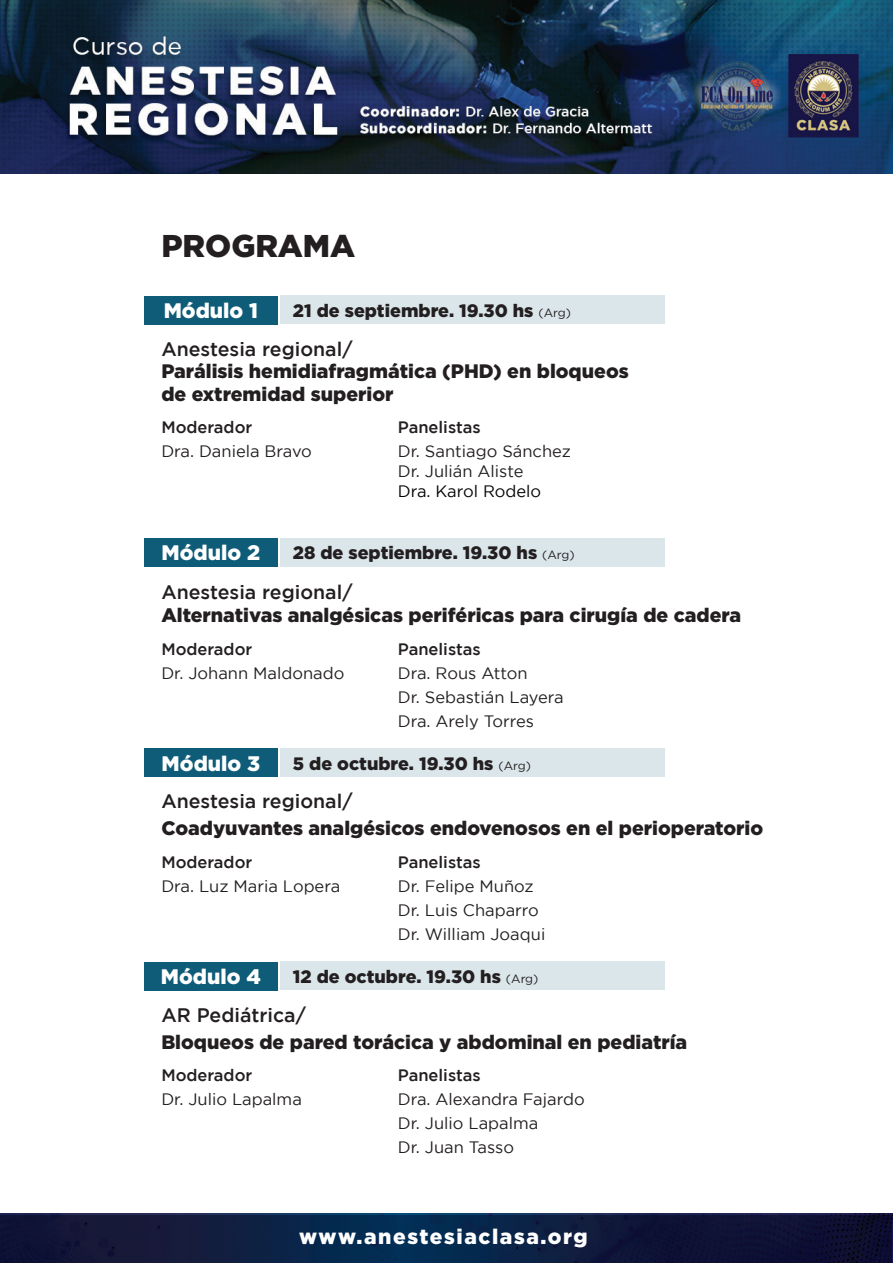
<style>
.page{position:relative;width:893px;height:1263px;background:#fff}
.page>*{position:absolute;margin:0;border:0;box-sizing:border-box;transform-origin:0 0}
.t1{font:900 31.5px "Gotham";color:#231f20}
.t2{font:900 21px "Gotham";color:#fff}
.t3{font:900 21px "Gotham";letter-spacing:.075em;color:#fff}
.t4{font:900 19.5px/22.5px "Gotham";color:#231f20}
.t5{font:500 19.5px "Gotham";color:#231f20}
.t6{font:900 18px "Gotham";color:#231f20}
.t7{font:16.5px/24px "Gotham";color:#231f20}
.t8{font:500 16.5px "Gotham";color:#231f20}
.t9{font:16.5px "Gotham";color:#040503}
.s1{font-weight:400;font-size:12px}
</style>
<div class="page">
<img style="left:0;top:1214px;width:893px;height:49px">
<img style="left:0;top:1215px;width:891px;height:48px">
<img style="left:0;top:0;width:893px;height:173px">
<div style="left:145px;top:295px;width:133px;height:29px;background:#0f5c78"></div>
<div style="left:280px;top:295px;width:384px;height:29px;background:#dbe6ea"></div>
<div style="left:145px;top:538px;width:133px;height:29px;background:#0f5c78"></div>
<div style="left:280px;top:538px;width:384px;height:29px;background:#dbe6ea"></div>
<div style="left:145px;top:748px;width:133px;height:29px;background:#0f5c78"></div>
<div style="left:280px;top:748px;width:384px;height:29px;background:#dbe6ea"></div>
<div style="left:145px;top:961px;width:133px;height:29px;background:#0f5c78"></div>
<div style="left:280px;top:961px;width:384px;height:29px;background:#dbe6ea"></div>
<h1 class="t1" style="left:161px;top:228px;width:195px">PROGRAMA</h1>
<p class="t2" style="left:164px;top:298px;width:96px">Módulo 1</p>
<p class="t6" style="left:293px;top:300px;width:280px">21 de septiembre. 19.30 hs <span class="s1">(Arg)</span></p>
<p class="t5" style="left:161px;top:337px;width:193px">Anestesia regional/</p>
<p class="t4" style="left:161px;top:359px;width:469px">Parálisis hemidiafragmática (PHD) en bloqueos de extremidad superior</p>
<p class="t8" style="left:161px;top:418px;width:92px">Moderador</p>
<p class="t8" style="left:398px;top:418px;width:84px">Panelistas</p>
<p class="t7" style="left:161px;top:439px;width:152px">Dra. Daniela Bravo</p>
<p class="t7" style="left:398px;top:441px;width:175px;line-height:19.8px">Dr. Santiago Sánchez<br>Dr. Julián Aliste</p>
<p class="t9" style="left:398px;top:482px;width:145px">Dra. Karol Rodelo</p>
<p class="t2" style="left:162px;top:541px;width:100px">Módulo 2</p>
<p class="t6" style="left:293px;top:543px;width:283px">28 de septiembre. 19.30 hs <span class="s1">(Arg)</span></p>
<p class="t5" style="left:161px;top:581px;width:193px">Anestesia regional/</p>
<p class="t4" style="left:161px;top:604px;width:581px">Alternativas analgésicas periféricas para cirugía de cadera</p>
<p class="t8" style="left:161px;top:640px;width:92px">Moderador</p>
<p class="t8" style="left:398px;top:640px;width:84px">Panelistas</p>
<p class="t7" style="left:161px;top:661px;width:185px">Dr. Johann Maldonado</p>
<p class="t7" style="left:398px;top:661px;width:167px">Dra. Rous Atton<br>Dr. Sebastián Layera<br>Dra. Arely Torres</p>
<p class="t2" style="left:162px;top:751px;width:100px">Módulo 3</p>
<p class="t6" style="left:293px;top:753px;width:240px">5 de octubre. 19.30 hs <span class="s1">(Arg)</span></p>
<p class="t5" style="left:161px;top:790px;width:193px">Anestesia regional/</p>
<p class="t4" style="left:161px;top:817px;width:603px">Coadyuvantes analgésicos endovenosos en el perioperatorio</p>
<p class="t8" style="left:161px;top:853px;width:92px">Moderador</p>
<p class="t8" style="left:398px;top:853px;width:84px">Panelistas</p>
<p class="t7" style="left:161px;top:874px;width:180px">Dra. Luz Maria Lopera</p>
<p class="t7" style="left:398px;top:874px;width:149px">Dr. Felipe Muñoz<br>Dr. Luis Chaparro<br>Dr. William Joaqui</p>
<p class="t2" style="left:161px;top:964px;width:101px">Módulo 4</p>
<p class="t6" style="left:293px;top:966px;width:247px">12 de octubre. 19.30 hs <span class="s1">(Arg)</span></p>
<p class="t5" style="left:161px;top:1003px;width:146px">AR Pediátrica/</p>
<p class="t4" style="left:161px;top:1030px;width:527px">Bloqueos de pared torácica y abdominal en pediatría</p>
<p class="t8" style="left:161px;top:1066px;width:92px">Moderador</p>
<p class="t8" style="left:398px;top:1066px;width:84px">Panelistas</p>
<p class="t7" style="left:161px;top:1087px;width:142px">Dr. Julio Lapalma</p>
<p class="t7" style="left:398px;top:1087px;width:188px">Dra. Alexandra Fajardo<br>Dr. Julio Lapalma<br>Dr. Juan Tasso</p>
<p class="t3" style="left:299px;top:1224px;width:290px">www.anestesiaclasa.org</p>
</div>
